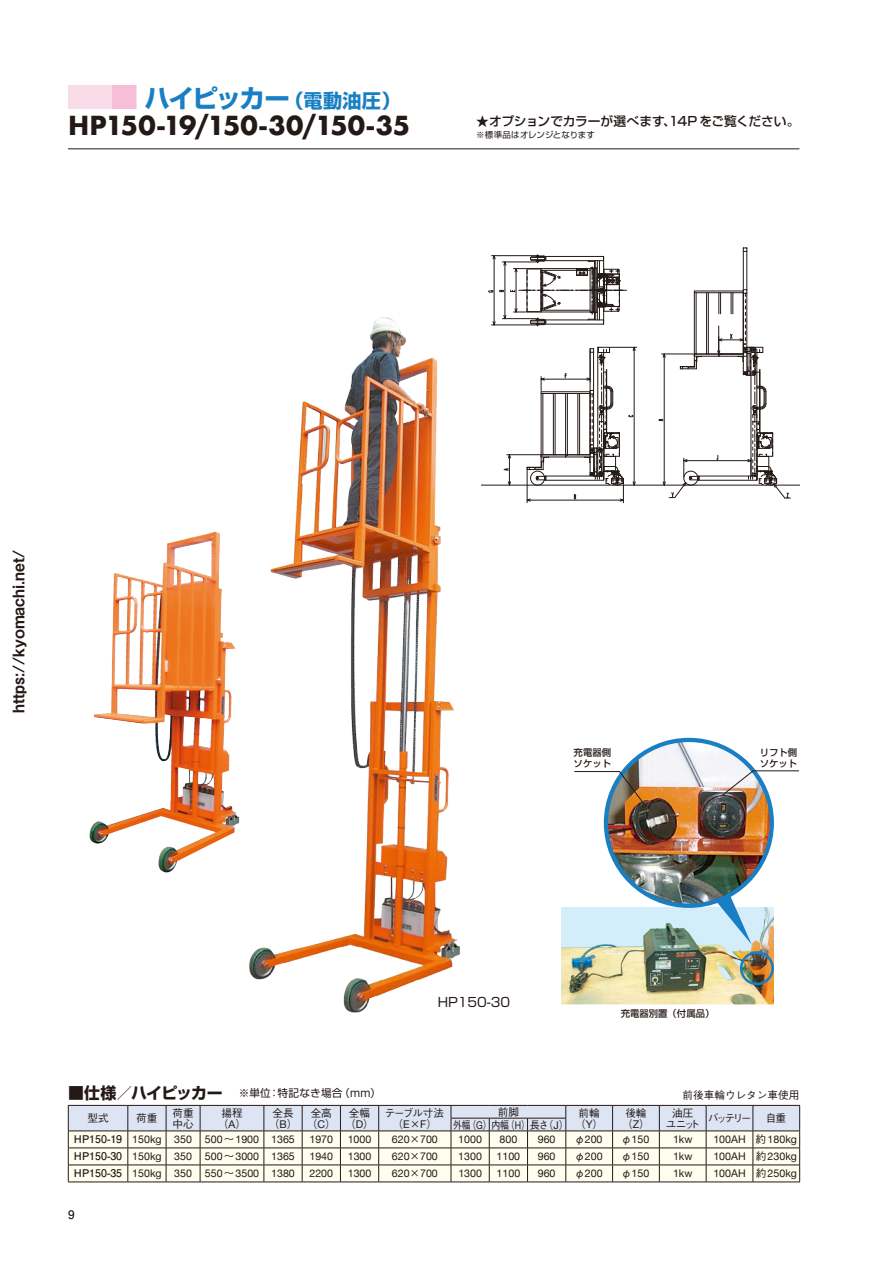
<style>
.page{position:relative;width:893px;height:1263px;background:#fff}
.page>*{position:absolute;margin:0;border:0;box-sizing:border-box;transform-origin:0 0}
.t1{font:700 25.5px "Futura";letter-spacing:-.01em;color:#231916}
.t2{font:700 25.5px "Shin Go Pr 6";letter-spacing:-.06em;color:#197fc4}
.t3{font:15.9px "Midashi Go Pr 6 MB31";color:#231916}
.t4{font:500 12.75px "Shin Go Pr 6";letter-spacing:-.015em;color:#231916}
.t5{font:12.75px "Shin Go Pr 6";color:#231916}
.t6{font:700 11.7px "Futo Go B101 Pr 6";color:#231916}
.t7{font:10.65px "Helvetica Neue";color:#231916}
.t8{font:500 10.65px/10.6px "Gothic BBB Pr 6";color:#231916;text-align:center}
.t9{font:10.65px "Shin Go Pr 6";letter-spacing:.025em;color:#231916}
.t10{font:500 10.65px "Gothic BBB Pr 6";color:#231916;scale:.83 1}
.t11{font:500 9.3px/10.6px "Shin Go Pr 6";color:#231916}
.t12{font:8.55px "Shin Go Pr 6";color:#231916}
.s1{font-size:19.2px}
.s2{font-weight:700;font-size:15.9px}
.s3{font-family:"Helvetica Neue";font-weight:400}
.s4{font-family:"Futo Go B101 Pr 6";font-weight:700}
.s5{font-family:"Gothic BBB Pr 6";font-weight:500}
</style>
<div class="page">
<hr style="left:68px;top:149px;width:731px;height:1px;background:#231916">
<img style="left:249px;top:317px;width:326px;height:696px">
<img style="left:89px;top:513px;width:193px;height:369px">
<hr style="left:482px;top:485px;width:317px;height:1px;background:#231916">
<hr style="left:698px;top:480px;width:59px;height:1px;background:#231916">
<hr style="left:698px;top:476px;width:59px;height:1px;background:#231916">
<hr style="left:509px;top:455px;width:1px;height:30px;background:#231916">
<hr style="left:507px;top:454px;width:33px;height:1px;background:#231916">
<hr style="left:684px;top:460px;width:67px;height:1px;background:#231916">
<hr style="left:664px;top:354px;width:1px;height:131px;background:#231916">
<hr style="left:662px;top:354px;width:31px;height:1px;background:#231916">
<hr style="left:694px;top:356px;width:49px;height:1px;background:#231916">
<hr style="left:694px;top:291px;width:49px;height:1px;background:#231916">
<hr style="left:708px;top:354px;width:35px;height:1px;background:#231916">
<hr style="left:747px;top:248px;width:1px;height:127px;background:#231916">
<hr style="left:743px;top:248px;width:1px;height:124px;background:#231916">
<hr style="left:694px;top:291px;width:1px;height:63px;background:#231916">
<hr style="left:708px;top:293px;width:1px;height:61px;background:#231916">
<hr style="left:694px;top:292px;width:49px;height:1px;background:#231916">
<hr style="left:706px;top:293px;width:1px;height:61px;background:#231916">
<hr style="left:696px;top:293px;width:1px;height:61px;background:#231916">
<svg style="left:680px;top:353px;width:28px;height:17px"></svg>
<svg style="left:504px;top:468px;width:5px;height:3px"></svg>
<svg style="left:527px;top:347px;width:110px;height:156px"></svg>
<svg style="left:488px;top:255px;width:139px;height:71px"></svg>
<svg style="left:663px;top:458px;width:37px;height:40px"></svg>
<svg style="left:717px;top:289px;width:73px;height:210px"></svg>
<svg style="left:68px;top:1105px;width:732px;height:77px;background:#e2e3de"></svg>
<hr style="left:68px;top:1182px;width:60px;height:1px;background:#231916">
<hr style="left:128px;top:1182px;width:38px;height:1px;background:#231916">
<hr style="left:166px;top:1182px;width:34px;height:1px;background:#231916">
<hr style="left:200px;top:1182px;width:64px;height:1px;background:#231916">
<hr style="left:264px;top:1182px;width:38px;height:1px;background:#231916">
<hr style="left:302px;top:1182px;width:38px;height:1px;background:#231916">
<hr style="left:340px;top:1182px;width:39px;height:1px;background:#231916">
<hr style="left:379px;top:1182px;width:72px;height:1px;background:#231916">
<hr style="left:451px;top:1182px;width:38px;height:1px;background:#231916">
<hr style="left:489px;top:1182px;width:38px;height:1px;background:#231916">
<hr style="left:527px;top:1182px;width:39px;height:1px;background:#231916">
<hr style="left:566px;top:1182px;width:47px;height:1px;background:#231916">
<hr style="left:613px;top:1182px;width:46px;height:1px;background:#231916">
<hr style="left:659px;top:1182px;width:47px;height:1px;background:#231916">
<hr style="left:706px;top:1182px;width:47px;height:1px;background:#231916">
<hr style="left:753px;top:1182px;width:47px;height:1px;background:#231916">
<div style="left:68px;top:85px;width:68px;height:23px;background:#fadce9"></div>
<div style="left:113px;top:85px;width:23px;height:23px;background:#f6bfd7"></div>
<img style="left:561px;top:907px;width:213px;height:97px">
<svg style="left:713px;top:890px;width:39px;height:54px"></svg>
<div style="left:740px;top:951px;width:34px;height:34px;border:3px solid #197fc4;border-radius:50%"></div>
<img style="left:606px;top:740px;width:166px;height:166px;border-radius:83px">
<div style="left:604px;top:738px;width:170px;height:170px;border:4px solid #197fc4;border-radius:50%"></div>
<svg style="left:573px;top:771px;width:74px;height:37px"></svg>
<svg style="left:721px;top:770px;width:78px;height:26px"></svg>
<h1 class="t2" style="left:68px;top:78px;width:334px">　　　ハイピッカー<span class="s1">（電動油圧）</span></h1>
<h1 class="t1" style="left:68px;top:107px;width:344px">HP150-19/150-30/150-35</h1>
<p class="t4" style="left:476px;top:111px;width:325px">★オプションでカラーが選べます、14P をご覧ください。</p>
<p class="t12" style="left:476px;top:128px;width:120px">※標準品はオレンジとなります</p>
<h2 class="t3" style="left:6px;top:713px;width:165px;rotate:-90deg">https://kyomachi.net/</h2>
<p class="t11" style="left:574px;top:746px;width:39px">充電器側ソケット</p>
<p class="t11" style="left:760px;top:746px;width:39px">リフト側ソケット</p>
<p class="t5" style="left:438px;top:992px;width:74px">HP150-30</p>
<p class="t11" style="left:621px;top:1007px;width:95px">充電器別置（付属品）</p>
<p class="t9" style="left:68px;top:1084px;width:314px"><span class="s2">■仕様／ハイピッカー　</span>※単位：特記なき場合（mm）</p>
<p class="t8" style="left:682px;top:1088px;width:118px">前後車輪ウレタン車使用</p>
<p class="t8" style="left:87px;top:1112px;width:23px">型式</p>
<p class="t8" style="left:136px;top:1112px;width:23px">荷重</p>
<p class="t8" style="left:172px;top:1107px;width:23px;text-align:left">荷重中心</p>
<p class="t8" style="left:218px;top:1107px;width:30px">揚程（<span class="s3">A</span>）</p>
<p class="t8" style="left:269px;top:1107px;width:30px">全長（<span class="s3">B</span>）</p>
<p class="t8" style="left:307px;top:1107px;width:30px">全高（<span class="s3">C</span>）</p>
<p class="t8" style="left:345px;top:1107px;width:30px">全幅（<span class="s3">D</span>）</p>
<p class="t8" style="left:385px;top:1107px;width:61px">テーブル寸法（<span class="s3">E</span>×<span class="s3">F</span>）</p>
<p class="t8" style="left:498px;top:1106px;width:23px">前脚</p>
<p class="t8" style="left:575px;top:1107px;width:30px">前輪（<span class="s3">Y</span>）</p>
<p class="t8" style="left:622px;top:1107px;width:29px">後輪（<span class="s3">Z</span>）</p>
<p class="t8" style="left:666px;top:1107px;width:36px">油圧ユニット</p>
<p class="t8" style="left:708px;top:1112px;width:45px">バッテリー</p>
<p class="t8" style="left:766px;top:1112px;width:22px">自重</p>
<p class="t10" style="left:453px;top:1116px;width:141px">外幅（<span class="s3">G</span>）内幅（<span class="s3">H</span>）長さ（<span class="s3">J</span>）</p>
<p class="t7" style="left:74px;top:1132px;width:222px"><span class="s4">HP150-19</span> 150kg 350 500<span class="s5">～</span>1900 1365</p>
<p class="t7" style="left:309px;top:1132px;width:25px">1970</p>
<p class="t7" style="left:348px;top:1132px;width:25px">1000</p>
<p class="t7" style="left:392px;top:1132px;width:47px">620<span class="s5">×</span>700</p>
<p class="t7" style="left:458px;top:1132px;width:25px">1000</p>
<p class="t7" style="left:499px;top:1132px;width:19px">800</p>
<p class="t7" style="left:538px;top:1132px;width:19px">960</p>
<p class="t7" style="left:574px;top:1132px;width:30px"><span class="s5">φ</span>200</p>
<p class="t7" style="left:621px;top:1132px;width:30px"><span class="s5">φ</span>150</p>
<p class="t7" style="left:673px;top:1132px;width:21px">1kw</p>
<p class="t7" style="left:713px;top:1132px;width:85px">100AH <span class="s5">約</span>180kg</p>
<p class="t7" style="left:74px;top:1149px;width:222px"><span class="s4">HP150-30</span> 150kg 350 500<span class="s5">～</span>3000 1365</p>
<p class="t7" style="left:309px;top:1149px;width:25px">1940</p>
<p class="t7" style="left:348px;top:1149px;width:25px">1300</p>
<p class="t7" style="left:392px;top:1149px;width:47px">620<span class="s5">×</span>700</p>
<p class="t7" style="left:458px;top:1149px;width:25px">1300</p>
<p class="t7" style="left:497px;top:1149px;width:25px">1100</p>
<p class="t7" style="left:538px;top:1149px;width:19px">960</p>
<p class="t7" style="left:574px;top:1149px;width:30px"><span class="s5">φ</span>200</p>
<p class="t7" style="left:621px;top:1149px;width:30px"><span class="s5">φ</span>150</p>
<p class="t7" style="left:673px;top:1149px;width:21px">1kw</p>
<p class="t7" style="left:713px;top:1149px;width:85px">100AH <span class="s5">約</span>230kg</p>
<p class="t7" style="left:74px;top:1166px;width:222px"><span class="s4">HP150-35</span> 150kg 350 550<span class="s5">～</span>3500 1380</p>
<p class="t7" style="left:309px;top:1166px;width:25px">2200</p>
<p class="t7" style="left:348px;top:1166px;width:25px">1300</p>
<p class="t7" style="left:392px;top:1166px;width:47px">620<span class="s5">×</span>700</p>
<p class="t7" style="left:458px;top:1166px;width:25px">1300</p>
<p class="t7" style="left:497px;top:1166px;width:25px">1100</p>
<p class="t7" style="left:538px;top:1166px;width:19px">960</p>
<p class="t7" style="left:574px;top:1166px;width:30px"><span class="s5">φ</span>200</p>
<p class="t7" style="left:621px;top:1166px;width:30px"><span class="s5">φ</span>150</p>
<p class="t7" style="left:673px;top:1166px;width:21px">1kw</p>
<p class="t7" style="left:713px;top:1166px;width:85px">100AH <span class="s5">約</span>250kg</p>
<p class="t6" style="left:68px;top:1205px;width:8px">9</p>
</div>
